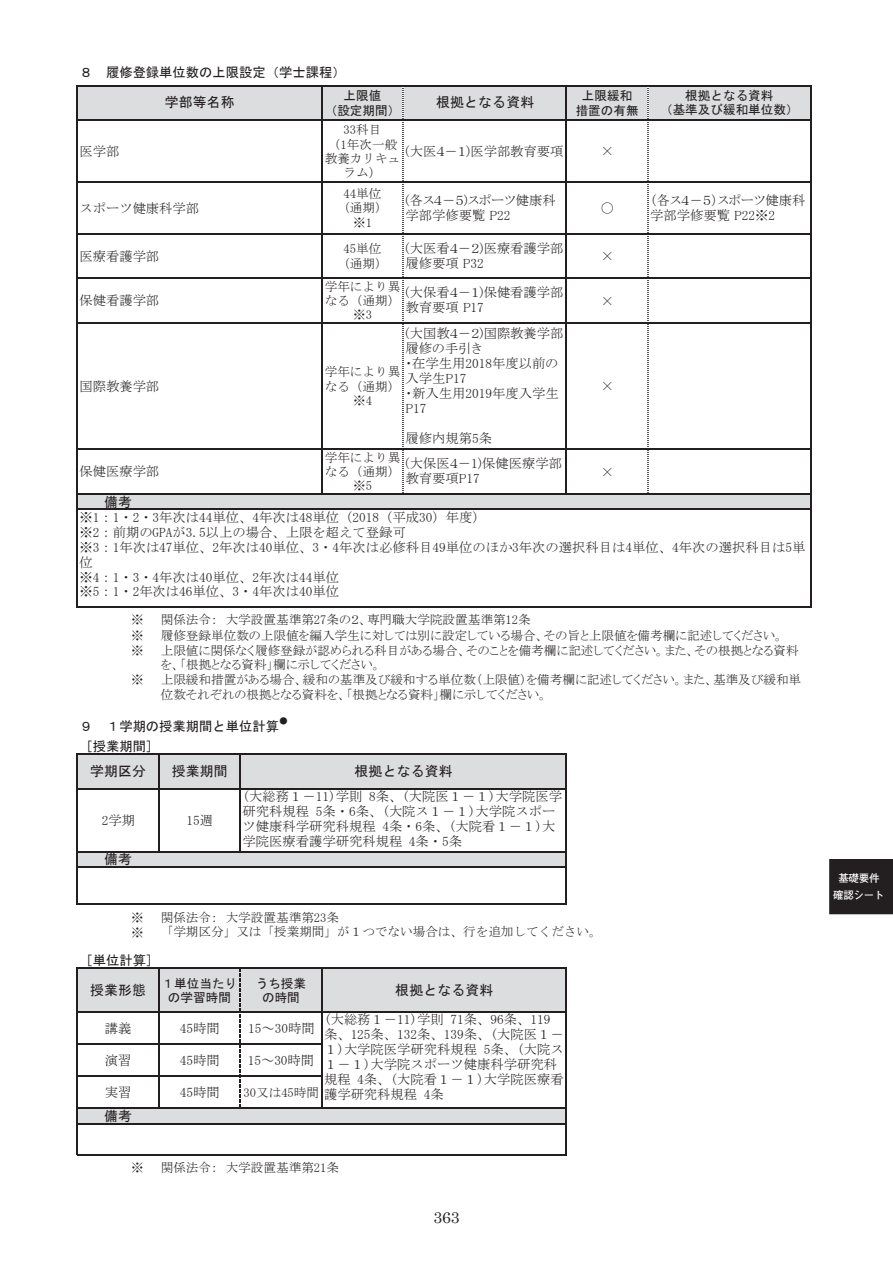
<style>
.page{position:relative;width:893px;height:1263px;background:#fff}
.page>*{position:absolute;margin:0;border:0;box-sizing:border-box;transform-origin:0 0}
.t1{font:15.75px "Century";color:#231f20}
.t2{font:13.8px "MS Gothic";letter-spacing:.015em;color:#231f20}
.t3{font:13.8px "MS Mincho";color:#231f20}
.t4{font:13.35px/15px "MS Mincho";color:#231f20}
.t5{font:13.35px/15px "MS P Mincho";color:#231f20}
.t6{font:13.35px "MS Gothic";color:#231f20}
.t7{font:12.6px/14.2px "MS P Mincho";color:#231f20}
.t8{font:12.6px/14.2px "MS Mincho";color:#231f20;text-align:center}
.t9{font:12.6px/14.2px "MS Gothic";color:#231f20;text-align:center}
.t10{font:700 10.5px/16.5px "Futo Go B101 Pro";letter-spacing:-.025em;color:#fff;text-align:center}
.t11{font:8.85px "MS Gothic";color:#231f20}
</style>
<div class="page">
<div style="left:77px;top:86px;width:734px;height:34px;background:#dcdddf"></div>
<div style="left:77px;top:494px;width:734px;height:15px;background:#dcdddf"></div>
<div style="left:77px;top:754px;width:489px;height:35px;background:#dcdddf"></div>
<div style="left:77px;top:851px;width:489px;height:16px;background:#dcdddf"></div>
<div style="left:77px;top:968px;width:489px;height:44px;background:#dcdddf"></div>
<div style="left:77px;top:1108px;width:489px;height:16px;background:#dcdddf"></div>
<hr style="left:402px;top:86px;width:2px;height:34px;background:#bfbfbf">
<hr style="left:647px;top:86px;width:1px;height:34px;background:#bfbfbf">
<hr style="left:402px;top:121px;width:2px;height:60px;background:#bfbfbf">
<hr style="left:647px;top:121px;width:1px;height:60px;background:#bfbfbf">
<hr style="left:402px;top:183px;width:2px;height:50px;background:#bfbfbf">
<hr style="left:647px;top:183px;width:1px;height:50px;background:#bfbfbf">
<hr style="left:402px;top:234px;width:2px;height:44px;background:#bfbfbf">
<hr style="left:647px;top:234px;width:1px;height:44px;background:#bfbfbf">
<hr style="left:402px;top:279px;width:2px;height:43px;background:#bfbfbf">
<hr style="left:647px;top:279px;width:1px;height:43px;background:#bfbfbf">
<hr style="left:402px;top:323px;width:2px;height:125px;background:#bfbfbf">
<hr style="left:647px;top:323px;width:1px;height:125px;background:#bfbfbf">
<hr style="left:76px;top:85px;width:2px;height:522px;background:#231f20">
<hr style="left:566px;top:86px;width:1px;height:408px;background:#231f20">
<hr style="left:76px;top:753px;width:2px;height:151px;background:#231f20">
<hr style="left:158px;top:755px;width:1px;height:97px;background:#231f20">
<hr style="left:239px;top:755px;width:2px;height:97px;background:#231f20">
<hr style="left:321px;top:86px;width:1px;height:408px;background:#231f20">
<hr style="left:566px;top:755px;width:1px;height:149px;background:#231f20">
<hr style="left:76px;top:967px;width:2px;height:188px;background:#231f20">
<hr style="left:321px;top:969px;width:1px;height:140px;background:#231f20">
<hr style="left:402px;top:450px;width:2px;height:43px;background:#bfbfbf">
<hr style="left:566px;top:969px;width:1px;height:186px;background:#231f20">
<hr style="left:647px;top:450px;width:1px;height:43px;background:#bfbfbf">
<hr style="left:810px;top:86px;width:1px;height:521px;background:#231f20">
<hr style="left:158px;top:969px;width:1px;height:140px;background:#231f20">
<svg style="left:239px;top:969px;width:2px;height:138px"></svg>
<hr style="left:78px;top:85px;width:733px;height:1px;background:#231f20">
<hr style="left:78px;top:120px;width:733px;height:1px;background:#231f20">
<hr style="left:78px;top:181px;width:733px;height:2px;background:#231f20">
<hr style="left:78px;top:233px;width:733px;height:1px;background:#231f20">
<hr style="left:78px;top:278px;width:733px;height:1px;background:#231f20">
<hr style="left:78px;top:322px;width:733px;height:1px;background:#231f20">
<hr style="left:78px;top:448px;width:733px;height:2px;background:#231f20">
<hr style="left:78px;top:493px;width:733px;height:1px;background:#231f20">
<hr style="left:78px;top:508px;width:733px;height:2px;background:#231f20">
<hr style="left:78px;top:606px;width:733px;height:1px;background:#231f20">
<hr style="left:78px;top:753px;width:489px;height:2px;background:#231f20">
<hr style="left:78px;top:788px;width:489px;height:1px;background:#231f20">
<hr style="left:78px;top:851px;width:489px;height:1px;background:#231f20">
<hr style="left:78px;top:866px;width:489px;height:2px;background:#231f20">
<hr style="left:78px;top:903px;width:489px;height:1px;background:#231f20">
<hr style="left:78px;top:967px;width:489px;height:2px;background:#231f20">
<hr style="left:78px;top:1011px;width:489px;height:1px;background:#231f20">
<hr style="left:78px;top:1043px;width:244px;height:2px;background:#231f20">
<hr style="left:78px;top:1075px;width:244px;height:2px;background:#231f20">
<hr style="left:78px;top:1107px;width:489px;height:2px;background:#231f20">
<hr style="left:78px;top:1123px;width:489px;height:1px;background:#231f20">
<hr style="left:78px;top:1154px;width:489px;height:1px;background:#231f20">
<div style="left:829px;top:859px;width:64px;height:55px;background:#231f20"></div>
<p class="t6" style="left:79px;top:65px;width:268px">８　履修登録単位数の上限設定（学士課程）</p>
<p class="t2" style="left:165px;top:96px;width:72px">学部等名称</p>
<p class="t2" style="left:436px;top:96px;width:100px">根拠となる資料</p>
<p class="t9" style="left:660px;top:88px;width:140px">根拠となる資料<br>（基準及び緩和単位数）</p>
<p class="t9" style="left:325px;top:89px;width:77px">上限値<br>（設定期間）</p>
<p class="t9" style="left:576px;top:89px;width:64px">上限緩和措置の有無</p>
<p class="t8" style="left:325px;top:123px;width:77px">33科目<br>（1年次一般教養カリキュラム）</p>
<p class="t5" style="left:406px;top:143px;width:160px">(大医４－１)医学部教育要項</p>
<p class="t5" style="left:406px;top:192px;width:152px">(各ス４－５)スポーツ健康科学部学修要覧 P22</p>
<p class="t5" style="left:650px;top:192px;width:157px">（各ス４－５）スポーツ健康科学部学修要覧 P22※2</p>
<p class="t5" style="left:406px;top:240px;width:160px">(大医看４－２)医療看護学部履修要項 P32</p>
<p class="t5" style="left:406px;top:285px;width:160px">(大保看４－１)保健看護学部教育要項 P17</p>
<p class="t4" style="left:79px;top:144px;width:41px">医学部</p>
<p class="t3" style="left:600px;top:144px;width:15px">×</p>
<p class="t8" style="left:337px;top:186px;width:52px">44単位（通期）※1</p>
<p class="t4" style="left:79px;top:200px;width:121px">スポーツ健康科学部</p>
<p class="t3" style="left:600px;top:201px;width:15px">○</p>
<p class="t4" style="left:79px;top:248px;width:81px">医療看護学部</p>
<p class="t8" style="left:337px;top:242px;width:52px">45単位（通期）</p>
<p class="t3" style="left:600px;top:249px;width:15px">×</p>
<p class="t4" style="left:79px;top:293px;width:81px">保健看護学部</p>
<p class="t8" style="left:325px;top:279px;width:77px">学年により異なる（通期）※3</p>
<p class="t3" style="left:600px;top:294px;width:15px">×</p>
<p class="t4" style="left:79px;top:379px;width:81px">国際教養学部</p>
<p class="t4" style="left:79px;top:464px;width:81px">保健医療学部</p>
<p class="t2" style="left:104px;top:495px;width:29px">備考</p>
<p class="t5" style="left:406px;top:326px;width:160px">(大国教４－２)国際教養学部履修の手引き<br>・在学生用2018年度以前の入学生P17<br>・新入生用2019年度入学生<br>P17</p>
<p class="t5" style="left:406px;top:430px;width:88px">履修内規第5条</p>
<p class="t8" style="left:325px;top:365px;width:77px">学年により異なる（通期）※4</p>
<p class="t8" style="left:325px;top:450px;width:77px">学年により異なる（通期）※5</p>
<p class="t5" style="left:406px;top:456px;width:158px">(大保医４－1)保健医療学部教育要項P17</p>
<p class="t3" style="left:600px;top:379px;width:15px">×</p>
<p class="t3" style="left:600px;top:465px;width:15px">×</p>
<p class="t4" style="left:79px;top:509px;width:727px">※1：1・2・3年次は44単位、4年次は48単位（2018（平成30）年度）<br>※2：前期のGPAが3.5以上の場合、上限を超えて登録可<br>※3：1年次は47単位、2年次は40単位、3・4年次は必修科目49単位のほか3年次の選択科目は4単位、4年次の選択科目は5単位<br>※4：1・3・4年次は40単位、2年次は44単位<br>※5：1・2年次は46単位、3・4年次は40単位</p>
<p class="t8" style="left:131px;top:612px;width:14px;line-height:15.5px;text-align:justify">※ ※ ※</p>
<p class="t8" style="left:131px;top:673px;width:14px">※</p>
<p class="t7" style="left:161px;top:613px;width:372px">関係法令：　大学設置基準第27条の２、専門職大学院設置基準第12条</p>
<p class="t7" style="left:161px;top:628px;width:624px">履修登録単位数の上限値を編入学生に対しては別に設定している場合、その旨と上限値を備考欄に記述してください。</p>
<p class="t7" style="left:161px;top:644px;width:639px">上限値に関係なく履修登録が認められる科目がある場合、そのことを備考欄に記述してください。また、その根拠となる資料を、「根拠となる資料」欄に示してください。</p>
<p class="t7" style="left:161px;top:673px;width:642px">上限緩和措置がある場合、緩和の基準及び緩和する単位数（上限値）を備考欄に記述してください。また、基準及び緩和単位数それぞれの根拠となる資料を、「根拠となる資料」欄に示してください。</p>
<p class="t6" style="left:79px;top:719px;width:201px">９　１学期の授業期間と単位計算</p>
<p class="t11" style="left:279px;top:717px;width:10px">●</p>
<p class="t6" style="left:79px;top:739px;width:81px">［授業期間］</p>
<p class="t2" style="left:90px;top:764px;width:57px">学期区分</p>
<p class="t2" style="left:172px;top:764px;width:57px">授業期間</p>
<p class="t4" style="left:102px;top:813px;width:35px">2学期</p>
<p class="t4" style="left:186px;top:813px;width:28px">15週</p>
<p class="t2" style="left:104px;top:852px;width:29px">備考</p>
<p class="t2" style="left:355px;top:764px;width:100px">根拠となる資料</p>
<p class="t4" style="left:242px;top:789px;width:321px">(大総務１－11)学則 8条、(大院医１－１)大学院医学研究科規程 5条・6条、(大院ス１－１)大学院スポーツ健康科学研究科規程 4条・6条、(大院看１－１)大学院医療看護学研究科規程 4条・5条</p>
<p class="t8" style="left:131px;top:909px;width:14px;line-height:15.5px;text-align:left">※ ※</p>
<p class="t6" style="left:79px;top:953px;width:81px">［単位計算］</p>
<p class="t7" style="left:161px;top:910px;width:180px">関係法令：　大学設置基準第23条</p>
<p class="t8" style="left:161px;top:924px;width:442px">「学期区分」又は「授業期間」が１つでない場合は、行を追加してください。</p>
<p class="t2" style="left:90px;top:983px;width:57px">授業形態</p>
<p class="t9" style="left:162px;top:976px;width:77px">１単位当たりの学習時間</p>
<p class="t9" style="left:256px;top:976px;width:52px">うち授業の時間</p>
<p class="t4" style="left:105px;top:1020px;width:28px">講義</p>
<p class="t4" style="left:180px;top:1020px;width:41px">45時間</p>
<p class="t4" style="left:248px;top:1020px;width:68px">15～30時間</p>
<p class="t4" style="left:105px;top:1053px;width:28px">演習</p>
<p class="t4" style="left:180px;top:1053px;width:41px">45時間</p>
<p class="t4" style="left:248px;top:1053px;width:68px">15～30時間</p>
<p class="t4" style="left:105px;top:1085px;width:28px">実習</p>
<p class="t4" style="left:180px;top:1085px;width:41px">45時間</p>
<p class="t8" style="left:244px;top:1085px;width:77px">30又は45時間</p>
<p class="t2" style="left:104px;top:1109px;width:29px">備考</p>
<p class="t2" style="left:395px;top:983px;width:100px">根拠となる資料</p>
<p class="t4" style="left:324px;top:1012px;width:241px">(大総務１－11)学則 71条、96条、119条、125条、132条、139条、(大院医１－<br>１)大学院医学研究科規程 5条、(大院ス<br>１－１)大学院スポーツ健康科学研究科規程 4条、(大院看１－１)大学院医療看護学研究科規程 4条</p>
<p class="t8" style="left:131px;top:1160px;width:14px">※</p>
<p class="t7" style="left:161px;top:1160px;width:180px">関係法令：　大学設置基準第21条</p>
<p class="t1" style="left:433px;top:1204px;width:28px">363</p>
<p class="t10" style="left:833px;top:869px;width:53px">基礎要件確認シート</p>
</div>
